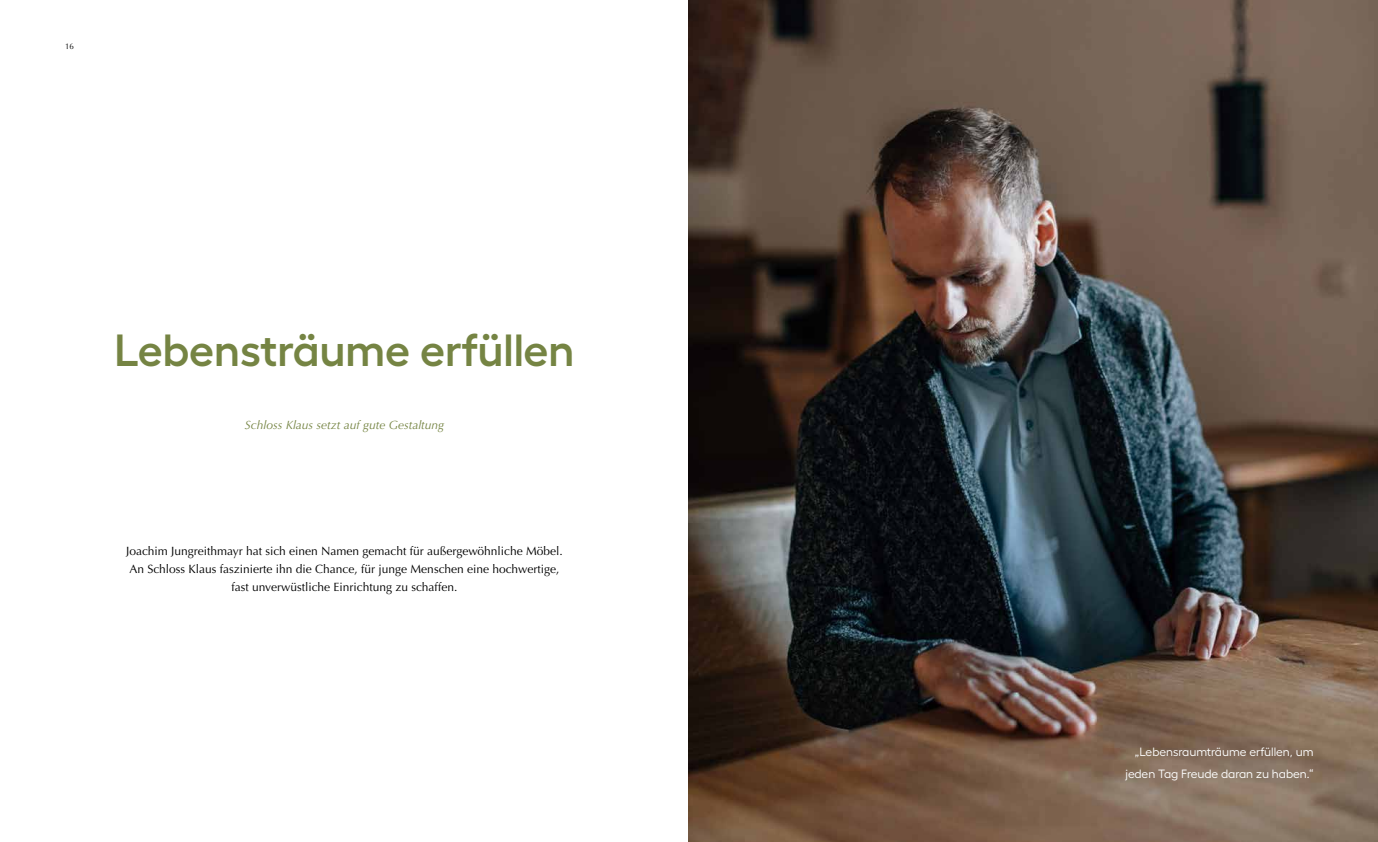
<style>
.page{position:relative;width:1378px;height:842px;background:#fff}
.page>*{position:absolute;margin:0;border:0;box-sizing:border-box;transform-origin:0 0}
.t1{font:600 45px "Hellix";color:#758443}
.t2{font:12px/18px "Optima LT Pro";color:#000;text-align:center}
.t3{font:12px/22px "Hellix";color:#fff;text-align:right}
.t4{font:italic 12px "Optima LT Pro";color:#758443}
.t5{font:8px "Optima LT Pro";color:#000}
</style>
<div class="page">
<img style="left:689px;top:0;width:689px;height:842px">
<p class="t5" style="left:65px;top:42px;width:10px">16</p>
<h1 class="t1" style="left:114px;top:315px;width:462px">Lebensträume erfüllen</h1>
<p class="t4" style="left:245px;top:418px;width:201px">Schloss Klaus setzt auf gute Gestaltung</p>
<p class="t2" style="left:126px;top:542px;width:438px">Joachim Jungreithmayr hat sich einen Namen gemacht für außergewöhnliche Möbel.<br>An Schloss Klaus faszinierte ihn die Chance, für junge Menschen eine hochwertige, fast unverwüstliche Einrichtung zu schaffen.</p>
<p class="t3" style="left:1125px;top:739px;width:190px">„Lebensraumträume erfüllen, um jeden Tag Freude daran zu haben.“</p>
</div>
